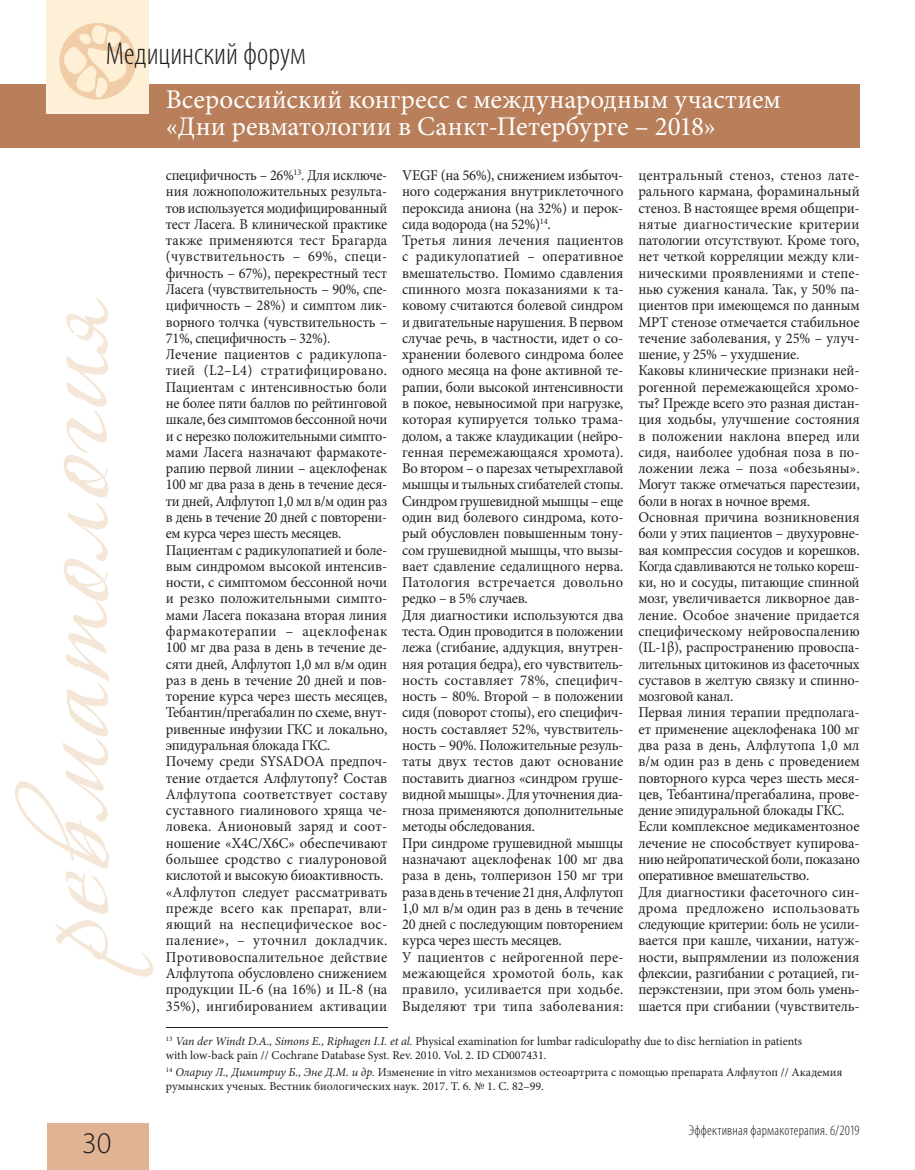
<style>
.page{position:relative;width:915px;height:1170px;background:#fff}
.page>*{position:absolute;margin:0;border:0;box-sizing:border-box;transform-origin:0 0}
.t1{font:300 condensed 31.5px "Myriad Pro";color:#231f20}
.t2{font:300 30px "Myriad Pro";color:#231f20}
.t3{font:27px/27px "Minion Pro";letter-spacing:.005em;color:#fff}
.t4{font:15px/16.2px "Minion Pro";letter-spacing:-.01em;color:#231f20;scale:.95 1}
.t5{font:15px/16.4px "Minion Pro";letter-spacing:-.01em;color:#231f20;scale:.96 1}
.t6{font:15px/16.4px "Minion Pro";letter-spacing:-.01em;color:#231f20}
.t7{font:300 condensed 14.25px "Myriad Pro";letter-spacing:.015em;color:#231f20}
.t8{font:12px/13.5px "Minion Pro";color:#231f20}
.s1{font-style:italic}
</style>
<div class="page">
<div style="left:0;top:84px;width:859px;height:63px;background:#b87f5a"></div>
<div style="left:47px;top:1123px;width:101px;height:46px;background:#e0b493"></div>
<div style="left:47px;top:0;width:102px;height:113px;background:#fef0d6"></div>
<div style="left:59px;top:23px;width:77px;height:76px;background:#f0cca7;border-radius:50%"></div>
<svg style="left:63px;top:24px;width:69px;height:75px"></svg>
<svg style="left:15px;top:298px;width:138px;height:678px"></svg>
<hr style="left:166px;top:1027px;width:221px;height:1px;background:#231f20">
<h1 class="t1" style="left:106px;top:35px;width:201px">Медицинский форум</h1>
<h3 class="t3" style="left:166px;top:86px;width:616px">Всероссийский конгресс с международным участием «Дни ревматологии в Санкт-Петербурге – 2018»</h3>
<p class="t4" style="left:166px;top:167px;width:234px">специфичность – 26%<sup>13</sup>. Для исключе&shy;ния ложноположительных результа&shy;тов используется модифицированный тест Ласега. В клинической практике также применяются тест Брагарда (чувствительность – 69%, специ&shy;фичность – 67%), перекрестный тест Ласега (чувствительность – 90%, спе&shy;цифичность – 28%) и симптом лик&shy;ворного толчка (чувствительность – 71%, специфичность – 32%).<br>Лечение пациентов с радикулопа&shy;тией (L2–L4) стратифицировано.<br>Пациентам с интенсивностью боли не более пяти баллов по рейтинговой шкале, без симптомов бессонной ночи и с нерезко положительными симпто&shy;мами Ласега назначают фармакоте&shy;рапию первой линии – ацеклофенак 100 мг два раза в день в течение деся&shy;ти дней, Алфлутоп 1,0 мл в/м один раз в день в течение 20 дней с повторени&shy;ем курса через шесть месяцев.<br>Пациентам с радикулопатией и боле&shy;вым синдромом высокой интенсив&shy;ности, с симптомом бессонной ночи и резко положительными симпто&shy;мами Ласега показана вторая линия фармакотерапии – ацеклофенак 100 мг два раза в день в течение де&shy;сяти дней, Алфлутоп 1,0 мл в/м один раз в день в течение 20 дней и пов&shy;торение курса через шесть месяцев, Тебантин/прегабалин по схеме, внут&shy;ривенные инфузии ГКС и локально, эпидуральная блокада ГКС.<br>Почему среди SYSADOA предпоч&shy;тение отдается Алфлутопу? Состав Алфлутопа соответствует составу суставного гиалинового хряща че&shy;ловека. Анионовый заряд и соот&shy;ношение «Х4С/Х6С» обеспечивают большее сродство с гиалуроновой кислотой и высокую биоактивность. «Алфлутоп следует рассматривать прежде всего как препарат, вли&shy;яющий на неспецифическое вос&shy;паление», – уточнил докладчик.<br>Противовоспалительное действие Алфлутопа обусловлено снижением продукции IL-6 (на 16%) и IL-8 (на 35%), ингибированием активации</p>
<p class="t6" style="left:402px;top:167px;width:223px">VEGF (на 56%), снижением избыточ&shy;ного содержания внутриклеточного пероксида аниона (на 32%) и перок&shy;сида водорода (на 52%)<sup>14</sup>.<br>Третья линия лечения пациентов с радикулопатией – оперативное вмешательство. Помимо сдавления спинного мозга показаниями к та&shy;ковому считаются болевой синдром и двигательные нарушения. В первом случае речь, в частности, идет о со&shy;хранении болевого синдрома более одного месяца на фоне активной те&shy;рапии, боли высокой интенсивности в покое, невыносимой при нагрузке, которая купируется только трама&shy;долом, а также клаудикации (нейро&shy;генная перемежающаяся хромота).<br>Во втором – о парезах четырехглавой мышцы и тыльных сгибателей стопы.<br>Синдром грушевидной мышцы – еще один вид болевого синдрома, кото&shy;рый обусловлен повышенным тону&shy;сом грушевидной мышцы, что вызы&shy;вает сдавление седалищного нерва.<br>Патология встречается довольно редко – в 5% случаев.<br>Для диагностики используются два теста. Один проводится в положении лежа (сгибание, аддукция, внутрен&shy;няя ротация бедра), его чувствитель&shy;ность составляет 78%, специфич&shy;ность – 80%. Второй – в положении сидя (поворот стопы), его специфич&shy;ность составляет 52%, чувствитель&shy;ность – 90%. Положительные резуль&shy;таты двух тестов дают основание поставить диагноз «синдром груше&shy;видной мышцы». Для уточнения диа&shy;гноза применяются дополнительные методы обследования.<br>При синдроме грушевидной мышцы назначают ацеклофенак 100 мг два раза в день, толперизон 150 мг три раза в день в течение 21 дня, Алфлутоп 1,0 мл в/м один раз в день в течение 20 дней с последующим повторением курса через шесть месяцев.<br>У пациентов с нейрогенной пере&shy;межающейся хромотой боль, как правило, усиливается при ходьбе.<br>Выделяют три типа заболевания:</p>
<p class="t5" style="left:638px;top:167px;width:232px">центральный стеноз, стеноз лате&shy;рального кармана, фораминальный стеноз. В настоящее время общепри&shy;нятые диагностические критерии патологии отсутствуют. Кроме того, нет четкой корреляции между кли&shy;ническими проявлениями и степе&shy;нью сужения канала. Так, у 50% па&shy;циентов при имеющемся по данным МРТ стенозе отмечается стабильное течение заболевания, у 25% – улуч&shy;шение, у 25% – ухудшение.<br>Каковы клинические признаки ней&shy;рогенной перемежающейся хромо&shy;ты? Прежде всего это разная дистан&shy;ция ходьбы, улучшение состояния в положении наклона вперед или сидя, наиболее удобная поза в по&shy;ложении лежа – поза «обезьяны».<br>Могут также отмечаться парестезии, боли в ногах в ночное время.<br>Основная причина возникновения боли у этих пациентов – двухуровне&shy;вая компрессия сосудов и корешков.<br>Когда сдавливаются не только кореш&shy;ки, но и сосуды, питающие спинной мозг, увеличивается ликворное дав&shy;ление. Особое значение придается специфическому нейровоспалению (IL-1β), распространению провоспа&shy;лительных цитокинов из фасеточных суставов в желтую связку и спинно&shy;мозговой канал.<br>Первая линия терапии предполага&shy;ет применение ацеклофенака 100 мг два раза в день, Алфлутопа 1,0 мл в/м один раз в день с проведением повторного курса через шесть меся&shy;цев, Тебантина/прегабалина, прове&shy;дение эпидуральной блокады ГКС.<br>Если комплексное медикаментозное лечение не способствует купирова&shy;нию нейропатической боли, показано оперативное вмешательство.<br>Для диагностики фасеточного син&shy;дрома предложено использовать следующие критерии: боль не усили&shy;вается при кашле, чихании, натуж&shy;ности, выпрямлении из положения флексии, разгибании с ротацией, ги&shy;перэкстензии, при этом боль умень&shy;шается при сгибании (чувствитель-</p>
<h2 class="t2" style="left:82px;top:1125px;width:31px">30</h2>
<p class="t8" style="left:166px;top:1034px;width:637px"><sup>13</sup> <span class="s1">Van der Windt D.A., Simons E., Riphagen I.I. et al.</span> Physical examination for lumbar radiculopathy due to disc herniation in patients with low-back pain // Cochrane Database Syst. Rev. 2010. Vol. 2. ID CD007431.</p>
<p class="t8" style="left:166px;top:1065px;width:678px"><sup>14</sup> <span class="s1">Олариу Л., Димитриу Б., Эне Д.М. и др.</span> Изменение in vitro механизмов остеоартрита с помощью препарата Алфлутоп // Академия румынских ученых. Вестник биологических наук. 2017. Т. 6. № 1. С. 82–99.</p>
<p class="t7" style="left:688px;top:1121px;width:172px">Эффективная фармакотерапия. 6/2019</p>
</div>
